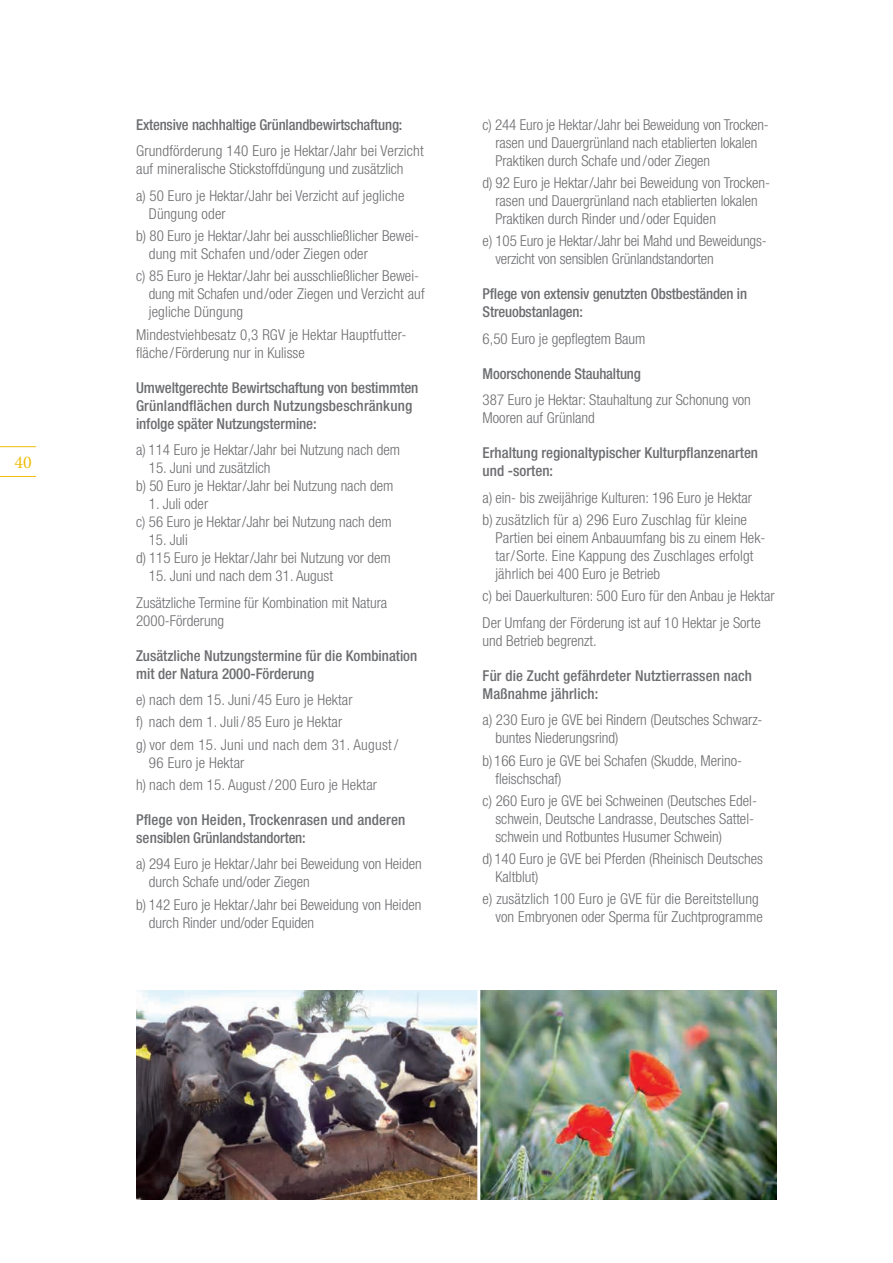
<style>
.page{position:relative;width:893px;height:1263px;background:#fff}
.page>*{position:absolute;margin:0;border:0;box-sizing:border-box;transform-origin:0 0}
.t1{font:18px "Minion Pro";color:#efbd0a}
.t2{font:300 condensed 15px/18px "Helvetica Neue LT Std";color:#6c6d70}
.t3{font:500 condensed 15px/18px "Helvetica Neue LT Std";color:#6c6d70}
</style>
<div class="page">
<img style="left:136px;top:991px;width:640px;height:208px">
<hr style="left:477px;top:985px;width:3px;height:219px;background:#fff">
<hr style="left:0;top:446px;width:36px;height:1px;background:#efbd0a">
<hr style="left:0;top:476px;width:36px;height:1px;background:#efbd0a">
<p class="t1" style="left:15px;top:450px;width:19px">40</p>
<p class="t3" style="left:136px;top:115px;width:268px">Extensive nachhaltige Grünlandbewirtschaftung:</p>
<p class="t2" style="left:136px;top:142px;width:289px">Grundförderung 140 Euro je Hektar/Jahr bei Verzicht auf mineralische Stickstoffdüngung und zusätzlich</p>
<p class="t2" style="left:149px;top:186px;width:257px;text-indent:-13px">a) 50 Euro je Hektar/Jahr bei Verzicht auf jegliche<br>Düngung oder</p>
<p class="t2" style="left:149px;top:227px;width:272px;text-indent:-13px">b) 80 Euro je Hektar/Jahr bei ausschließlicher Bewei&shy;dung mit Schafen und/oder Ziegen oder</p>
<p class="t2" style="left:149px;top:267px;width:277px;text-indent:-13px">c) 85 Euro je Hektar/Jahr bei ausschließlicher Bewei&shy;dung mit Schafen und/oder Ziegen und Verzicht auf jegliche Düngung</p>
<p class="t2" style="left:136px;top:325px;width:270px">Mindestviehbesatz 0,3 RGV je Hektar Hauptfutter&shy;fläche /Förderung nur in Kulisse</p>
<p class="t3" style="left:136px;top:378px;width:284px">Umweltgerechte Bewirtschaftung von bestimmten<br>Grünlandflächen durch Nutzungsbeschränkung infolge später Nutzungstermine:</p>
<p class="t2" style="left:136px;top:441px;width:265px">a) 114 Euro je Hektar/Jahr bei Nutzung nach dem</p>
<p class="t2" style="left:136px;top:459px;width:259px;text-indent:13px">15. Juni und zusätzlich<br>b) 50 Euro je Hektar/Jahr bei Nutzung nach dem</p>
<p class="t2" style="left:136px;top:495px;width:257px;text-indent:13px">1. Juli oder<br>c) 56 Euro je Hektar/Jahr bei Nutzung nach dem</p>
<p class="t2" style="left:136px;top:531px;width:256px;text-indent:13px">15. Juli<br>d) 115 Euro je Hektar/Jahr bei Nutzung vor dem</p>
<p class="t2" style="left:136px;top:562px;width:253px;line-height:26.5px;text-indent:13px">15. Juni und nach dem 31. August<br>Zusätzliche Termine für Kombination mit Natura</p>
<p class="t2" style="left:136px;top:611px;width:89px">2000-Förderung</p>
<p class="t3" style="left:136px;top:646px;width:283px">Zusätzliche Nutzungstermine für die Kombination mit der Natura 2000-Förderung</p>
<p class="t2" style="left:136px;top:689px;width:264px;line-height:22.2px">e) nach dem 15. Juni / 45 Euro je Hektar<br>f) nach dem 1. Juli / 85 Euro je Hektar<br>g) vor dem 15. Juni und nach dem 31. August /</p>
<p class="t2" style="left:136px;top:751px;width:243px;line-height:22.2px;text-indent:13px">96 Euro je Hektar<br>h) nach dem 15. August / 200 Euro je Hektar</p>
<p class="t3" style="left:136px;top:810px;width:271px">Pflege von Heiden, Trockenrasen und anderen sensiblen Grünlandstandorten:</p>
<p class="t2" style="left:149px;top:855px;width:274px;text-indent:-13px">a) 294 Euro je Hektar/Jahr bei Beweidung von Heiden durch Schafe und/oder Ziegen</p>
<p class="t2" style="left:149px;top:895px;width:274px;text-indent:-13px">b) 142 Euro je Hektar/Jahr bei Beweidung von Heiden durch Rinder und/oder Equiden</p>
<p class="t2" style="left:495px;top:115px;width:275px;text-indent:-13px">c) 244 Euro je Hektar/Jahr bei Beweidung von Trocken&shy;rasen und Dauergrünland nach etablierten lokalen<br>Praktiken durch Schafe und /oder Ziegen</p>
<p class="t2" style="left:495px;top:174px;width:276px;text-indent:-13px">d) 92 Euro je Hektar/Jahr bei Beweidung von Trocken&shy;rasen und Dauergrünland nach etablierten lokalen<br>Praktiken durch Rinder und /oder Equiden</p>
<p class="t2" style="left:495px;top:232px;width:273px;text-indent:-13px">e) 105 Euro je Hektar/Jahr bei Mahd und Beweidungs&shy;verzicht von sensiblen Grünlandstandorten</p>
<p class="t3" style="left:483px;top:285px;width:266px">Pflege von extensiv genutzten Obstbeständen in<br>Streuobstanlagen:</p>
<p class="t2" style="left:483px;top:329px;width:164px">6,50 Euro je gepflegtem Baum</p>
<p class="t3" style="left:483px;top:364px;width:160px">Moorschonende Stauhaltung</p>
<p class="t2" style="left:483px;top:391px;width:270px">387 Euro je Hektar: Stauhaltung zur Schonung von<br>Mooren auf Grünland</p>
<p class="t3" style="left:483px;top:444px;width:277px">Erhaltung regionaltypischer Kulturpflanzenarten und -sorten:</p>
<p class="t2" style="left:483px;top:486px;width:271px;line-height:22.2px">a) ein- bis zweijährige Kulturen: 196 Euro je Hektar b) zusätzlich für a) 296 Euro Zuschlag für kleine</p>
<p class="t2" style="left:495px;top:529px;width:272px">Partien bei einem Anbauumfang bis zu einem Hek&shy;tar/Sorte. Eine Kappung des Zuschlages erfolgt jährlich bei 400 Euro je Betrieb</p>
<p class="t2" style="left:483px;top:583px;width:293px;line-height:26.5px">c) bei Dauerkulturen: 500 Euro für den Anbau je Hektar<br>Der Umfang der Förderung ist auf 10 Hektar je Sorte</p>
<p class="t2" style="left:483px;top:631px;width:113px">und Betrieb begrenzt.</p>
<p class="t3" style="left:483px;top:666px;width:271px">Für die Zucht gefährdeter Nutztierrassen nach<br>Maßnahme jährlich:</p>
<p class="t2" style="left:495px;top:711px;width:269px;text-indent:-13px">a) 230 Euro je GVE bei Rindern (Deutsches Schwarz&shy;buntes Niederungsrind)</p>
<p class="t2" style="left:495px;top:751px;width:247px;text-indent:-13px">b) 166 Euro je GVE bei Schafen (Skudde, Merino&shy;fleischschaf)</p>
<p class="t2" style="left:495px;top:791px;width:263px;text-indent:-13px">c) 260 Euro je GVE bei Schweinen (Deutsches Edel&shy;schwein, Deutsche Landrasse, Deutsches Sattel&shy;schwein und Rotbuntes Husumer Schwein)</p>
<p class="t2" style="left:495px;top:850px;width:269px;text-indent:-13px">d) 140 Euro je GVE bei Pferden (Rheinisch Deutsches<br>Kaltblut)</p>
<p class="t2" style="left:483px;top:890px;width:282px;text-align:right">e) zusätzlich 100 Euro je GVE für die Bereitstellung von Embryonen oder Sperma für Zuchtprogramme</p>
</div>
